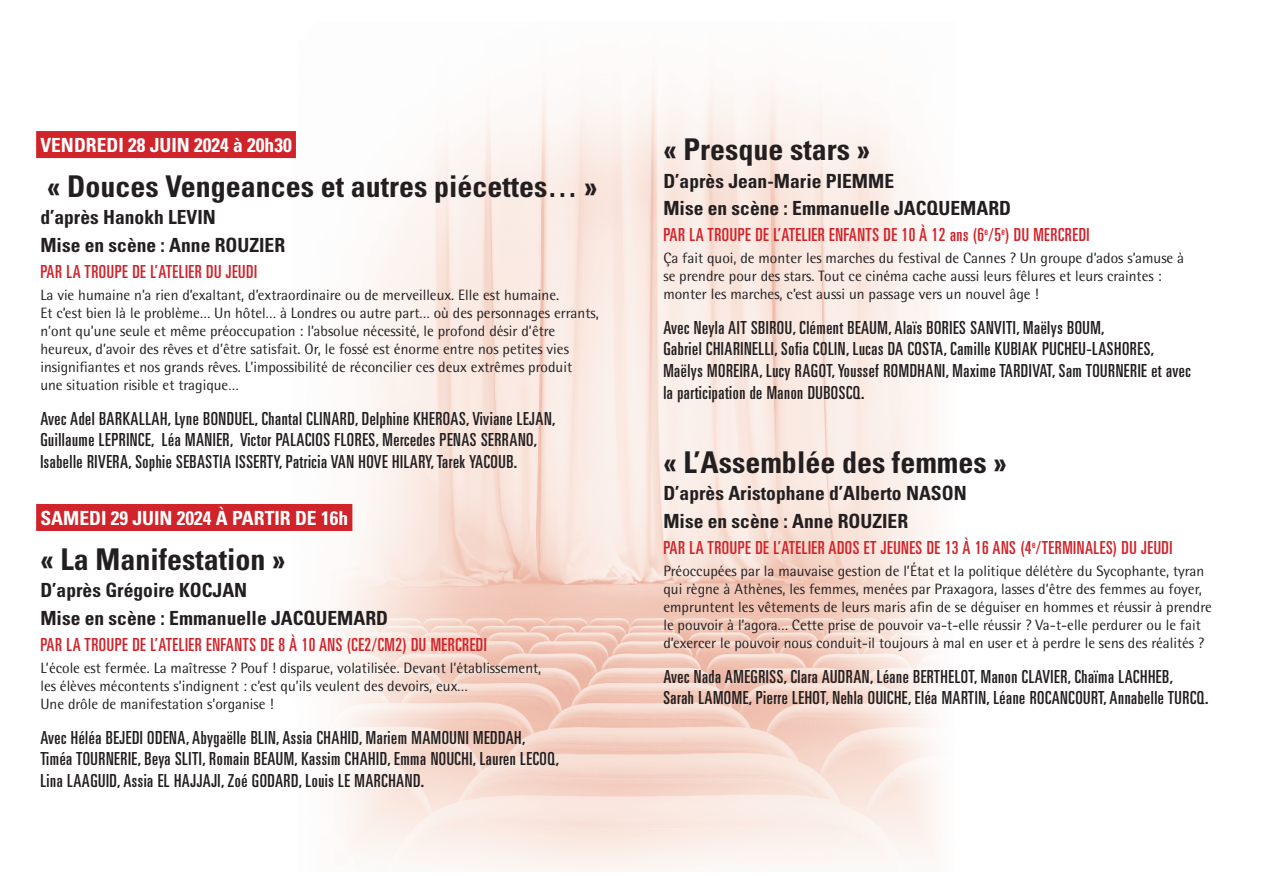
<style>
.page{position:relative;width:1263px;height:893px;background:#fff}
.page>*{position:absolute;margin:0;border:0;box-sizing:border-box;transform-origin:0 0}
.t1{font:700 condensed 30px "Univers LT Pro";color:#231f20}
.t2{font:700 condensed 19.5px/27.6px "Univers LT Pro";color:#231f20}
.t3{font:700 condensed 19.5px "Univers LT Pro";color:#fff}
.t4{font:18px/21.6px "Univers LT Pro Ult Cond";letter-spacing:.03em;color:#231f20}
.t5{font:18px "Univers LT Pro Ult Cond";letter-spacing:.03em;color:#d1232a}
.t6{font:15px/18px "Rotis Semi Sans Pro";color:#231f20}
</style>
<div class="page">
<img style="left:291px;top:70px;width:644px;height:802px">
<div style="left:36px;top:131px;width:260px;height:27px;background:#d1232a"></div>
<div style="left:36px;top:504px;width:316px;height:27px;background:#d1232a"></div>
<h2 class="t3" style="left:40px;top:133px;width:253px">VENDREDI 28 JUIN 2024 à 20h30</h2>
<h1 class="t1" style="left:47px;top:168px;width:552px">« Douces Vengeances et autres piécettes… »</h1>
<h2 class="t2" style="left:40px;top:203px;width:246px">d’après Hanokh LEVIN<br>Mise en scène : Anne ROUZIER</h2>
<p class="t5" style="left:40px;top:259px;width:218px">PAR LA TROUPE DE L’ATELIER DU JEUDI</p>
<p class="t6" style="left:40px;top:286px;width:560px">La vie humaine n’a rien d’exaltant, d’extraordinaire ou de merveilleux. Elle est humaine.<br>Et c’est bien là le problème… Un hôtel… à Londres ou autre part… où des personnages errants, n’ont qu’une seule et même préoccupation : l’absolue nécessité, le profond désir d’être heureux, d’avoir des rêves et d’être satisfait. Or, le fossé est énorme entre nos petites vies insignifiantes et nos grands rêves. L’impossibilité de réconcilier ces deux extrêmes produit<br>une situation risible et tragique…</p>
<p class="t4" style="left:40px;top:406px;width:517px">Avec Adel BARKALLAH, Lyne BONDUEL, Chantal CLINARD, Delphine KHEROAS, Viviane LEJAN,<br>Guillaume LEPRINCE, Léa MANIER, Victor PALACIOS FLORES, Mercedes PENAS SERRANO,<br>Isabelle RIVERA, Sophie SEBASTIA ISSERTY, Patricia VAN HOVE HILARY, Tarek YACOUB.</p>
<h2 class="t3" style="left:40px;top:506px;width:309px">SAMEDI 29 JUIN 2024 À PARTIR DE 16h</h2>
<h1 class="t1" style="left:40px;top:541px;width:246px">« La Manifestation »</h1>
<h2 class="t2" style="left:40px;top:576px;width:349px">D’après Grégoire KOCJAN<br>Mise en scène : Emmanuelle JACQUEMARD</h2>
<p class="t5" style="left:40px;top:632px;width:448px">PAR LA TROUPE DE L’ATELIER ENFANTS DE 8 À 10 ANS (CE2/CM2) DU MERCREDI</p>
<p class="t6" style="left:40px;top:659px;width:502px">L’école est fermée. La maîtresse ? Pouf ! disparue, volatilisée. Devant l’établissement, les élèves mécontents s’indignent : c’est qu’ils veulent des devoirs, eux…<br>Une drôle de manifestation s’organise !</p>
<p class="t4" style="left:40px;top:725px;width:520px">Avec Héléa BEJEDI ODENA, Abygaëlle BLIN, Assia CHAHID, Mariem MAMOUNI MEDDAH,<br>Timéa TOURNERIE, Beya SLITI, Romain BEAUM, Kassim CHAHID, Emma NOUCHI, Lauren LECOQ,<br>Lina LAAGUID, Assia EL HAJJAJI, Zoé GODARD, Louis LE MARCHAND.</p>
<h1 class="t1" style="left:663px;top:131px;width:208px">« Presque stars »</h1>
<h2 class="t2" style="left:663px;top:167px;width:349px">D’après Jean-Marie PIEMME<br>Mise en scène : Emmanuelle JACQUEMARD</h2>
<p class="t5" style="left:663px;top:222px;width:428px">PAR LA TROUPE DE L’ATELIER ENFANTS DE 10 À 12 ans (6<sup>e</sup>/5<sup>e</sup>) DU MERCREDI</p>
<p class="t6" style="left:663px;top:249px;width:522px">Ça fait quoi, de monter les marches du festival de Cannes ? Un groupe d’ados s’amuse à se prendre pour des stars. Tout ce cinéma cache aussi leurs fêlures et leurs craintes : monter les marches, c’est aussi un passage vers un nouvel âge !</p>
<p class="t4" style="left:663px;top:315px;width:529px">Avec Neyla AIT SBIROU, Clément BEAUM, Alaïs BORIES SANVITI, Maëlys BOUM,<br>Gabriel CHIARINELLI, Sofia COLIN, Lucas DA COSTA, Camille KUBIAK PUCHEU-LASHORES, Maëlys MOREIRA, Lucy RAGOT, Youssef ROMDHANI, Maxime TARDIVAT, Sam TOURNERIE et avec la participation de Manon DUBOSCQ.</p>
<h1 class="t1" style="left:663px;top:444px;width:345px">« L’Assemblée des femmes »</h1>
<h2 class="t2" style="left:663px;top:479px;width:305px">D’après Aristophane d’Alberto NASON<br>Mise en scène : Anne ROUZIER</h2>
<p class="t5" style="left:663px;top:535px;width:510px">PAR LA TROUPE DE L’ATELIER ADOS ET JEUNES DE 13 À 16 ANS (4<sup>e</sup>/TERMINALES) DU JEUDI</p>
<p class="t6" style="left:663px;top:562px;width:550px">Préoccupées par la mauvaise gestion de l’État et la politique délétère du Sycophante, tyran qui règne à Athènes, les femmes, menées par Praxagora, lasses d’être des femmes au foyer, empruntent les vêtements de leurs maris afin de se déguiser en hommes et réussir à prendre le pouvoir à l’agora… Cette prise de pouvoir va-t-elle réussir ? Va-t-elle perdurer ou le fait d’exercer le pouvoir nous conduit-il toujours à mal en user et à perdre le sens des réalités ?</p>
<p class="t4" style="left:663px;top:664px;width:546px">Avec Nada AMEGRISS, Clara AUDRAN, Léane BERTHELOT, Manon CLAVIER, Chaïma LACHHEB,<br>Sarah LAMOME, Pierre LEHOT, Nehla OUICHE, Eléa MARTIN, Léane ROCANCOURT, Annabelle TURCQ.</p>
</div>
